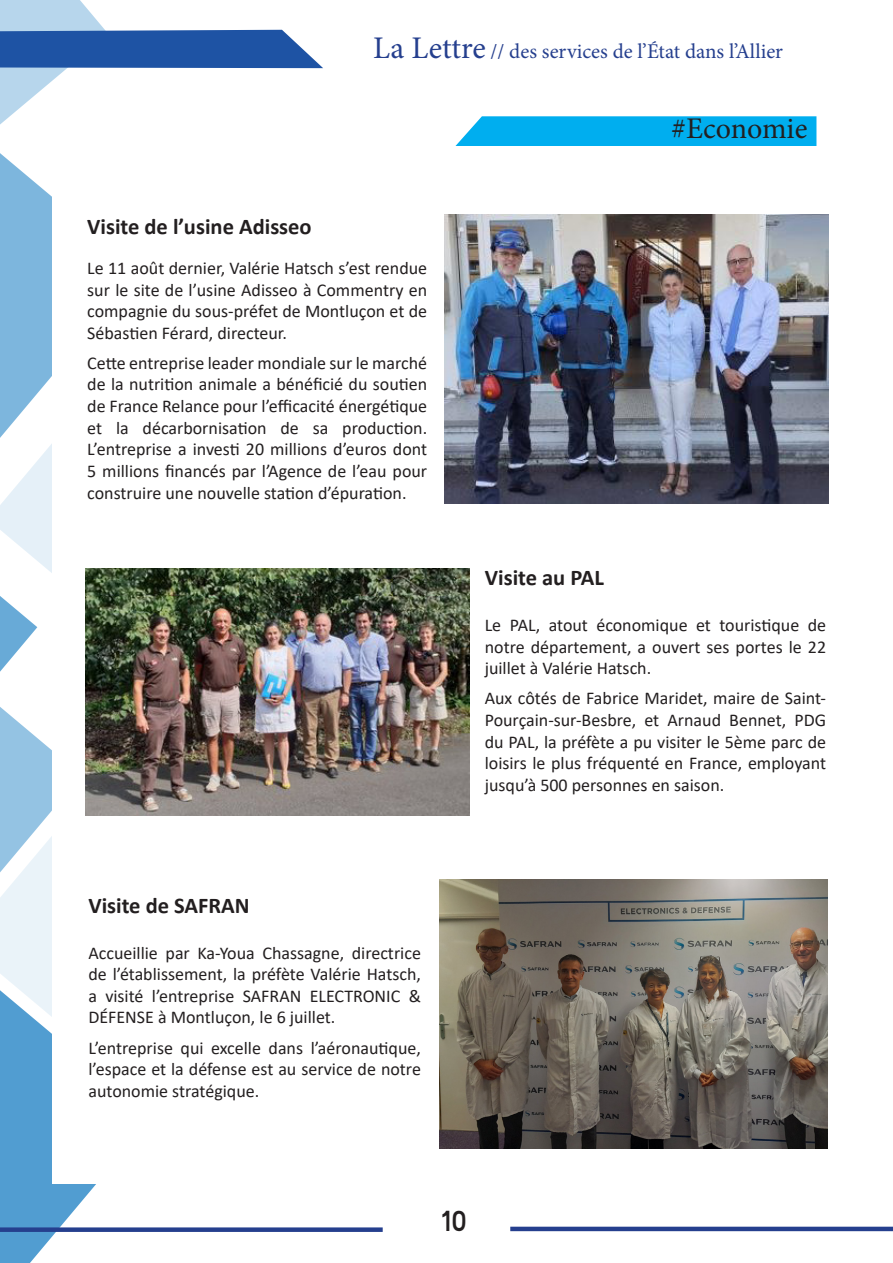
<style>
.page{position:relative;width:893px;height:1263px;background:#fff}
.page>*{position:absolute;margin:0;border:0;box-sizing:border-box;transform-origin:0 0}
.t1{font:30px "Minion Pro";color:#231f20}
.t2{font:25.5px "Caracteres L2";color:#231f20}
.t3{font:700 22.5px "Calibri";color:#231f20}
.t4{font:21px "Minion Pro";color:#253f8e}
.t5{font:18px/21.6px "Calibri";color:#231f20;text-align:justify}
.s1{font-size:31.5px}
</style>
<div class="page">
<hr style="left:510px;top:1227px;width:383px;height:4px;background:#253f8e">
<svg style="left:0;top:465px;width:52px;height:490px"></svg>
<svg style="left:0;top:955px;width:96px;height:308px;fill:#519dd1"></svg>
<svg style="left:0;top:197px;width:52px;height:268px;fill:#7db6dd"></svg>
<svg style="left:0;top:0;width:323px;height:197px"></svg>
<div style="left:0;top:1227px;width:383px;height:5px;background:#253f8e"></div>
<svg style="left:455px;top:116px;width:361px;height:30px;background:#0cb1ef"></svg>
<div style="left:53px;top:147px;width:776px;height:1036px;background:#fff"></div>
<img style="left:444px;top:215px;width:385px;height:288px">
<img style="left:439px;top:879px;width:389px;height:270px">
<img style="left:85px;top:569px;width:385px;height:246px">
<p class="t4" style="left:373px;top:37px;width:411px"><span class="s1">La Lettre</span> // des services de l’État dans l’Allier</p>
<p class="t3" style="left:87px;top:210px;width:226px">Visite de l’usine Adisseo</p>
<p class="t5" style="left:87px;top:257px;width:341px">Le 11 août dernier, Valérie Hatsch s’est rendue sur le site de l’usine Adisseo à Commentry en compagnie du sous-préfet de Montluçon et de Sébastien Férard, directeur.</p>
<p class="t5" style="left:87px;top:352px;width:341px">Cette entreprise leader mondiale sur le marché de la nutrition animale a bénéficié du soutien de France Relance pour l’efficacité énergétique et la décarbornisation de sa production.<br>L’entreprise a investi 20 millions d’euros dont 5 millions financés par l’Agence de l’eau pour construire une nouvelle station d’épuration.</p>
<p class="t3" style="left:88px;top:889px;width:163px">Visite de SAFRAN</p>
<p class="t5" style="left:88px;top:941px;width:334px">Accueillie par Ka-Youa Chassagne, directrice de l’établissement, la préfète Valérie Hatsch, a visité l’entreprise SAFRAN ELECTRONIC &amp; DÉFENSE à Montluçon, le 6 juillet.</p>
<p class="t5" style="left:88px;top:1036px;width:334px">L’entreprise qui excelle dans l’aéronautique, l’espace et la défense est au service de notre autonomie stratégique.</p>
<p class="t1" style="left:672px;top:108px;width:137px">#Economie</p>
<p class="t3" style="left:485px;top:561px;width:121px">Visite au PAL</p>
<p class="t5" style="left:485px;top:614px;width:343px">Le PAL, atout économique et touristique de notre département, a ouvert ses portes le 22 juillet à Valérie Hatsch.</p>
<p class="t5" style="left:485px;top:687px;width:343px">Aux côtés de Fabrice Maridet, maire de Saint-Pourçain-sur-Besbre, et Arnaud Bennet, PDG du PAL, la préfète a pu visiter le 5ème parc de loisirs le plus fréquenté en France, employant jusqu’à 500 personnes en saison.</p>
<h2 class="t2" style="left:441px;top:1206px;width:27px">10</h2>
</div>
